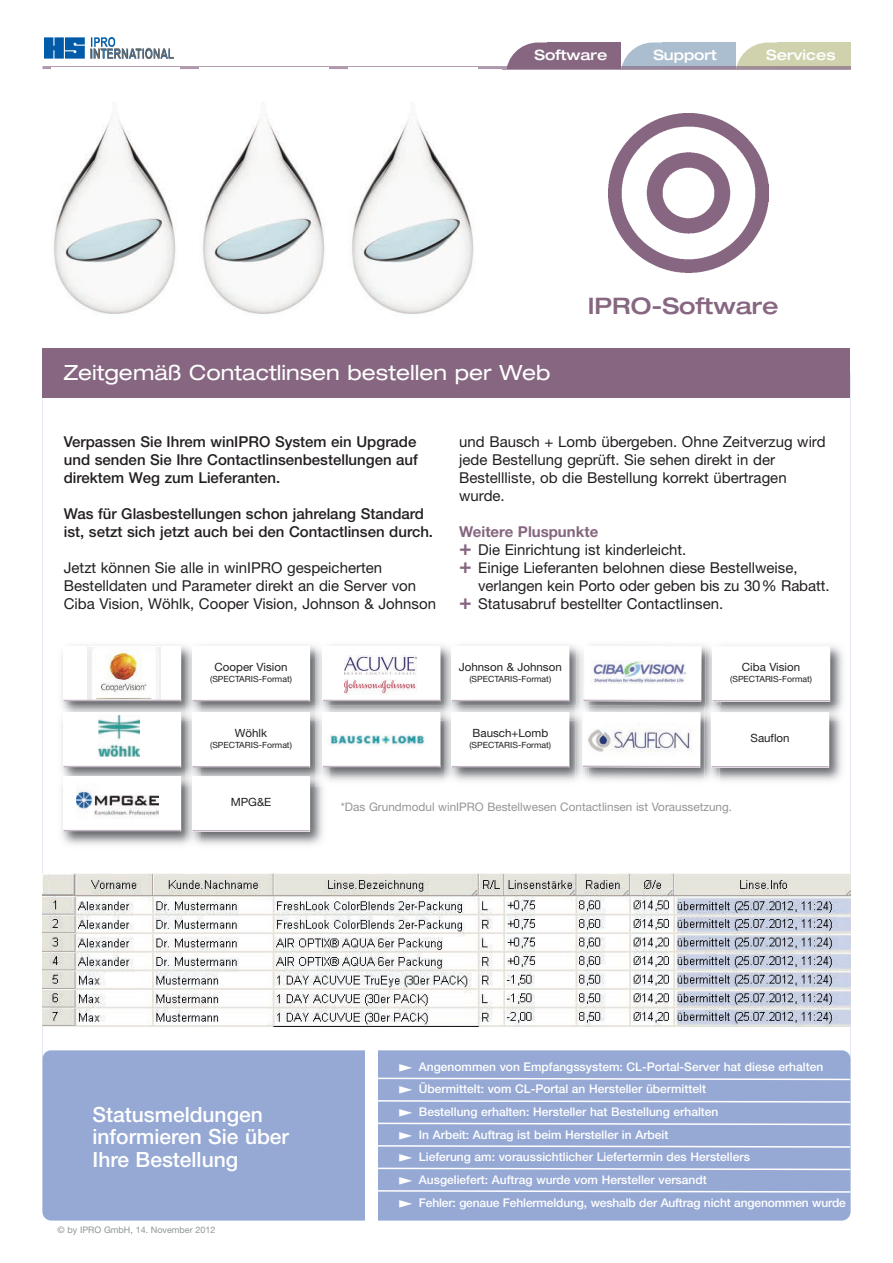
<style>
.page{position:relative;width:893px;height:1263px;background:#fff}
.page>*{position:absolute;margin:0;border:0;box-sizing:border-box;transform-origin:0 0}
.t1{font:500 expanded 22.8px "Helvetica Neue";color:#866680}
.t2{font:500 21px/22.6px "Helvetica Neue";color:#fff}
.t3{font:expanded 21px "Helvetica Neue";color:#fff}
.t4{font:15px/18px "Helvetica Neue";color:#231f20}
.t5{font:500 15px/18px "Helvetica Neue";color:#231f20;text-align:justify}
.t6{font:700 15px "Helvetica Neue";color:#866680}
.t7{font:500 expanded 14.25px "Helvetica Neue";color:#fff}
.t8{font:500 12px "Helvetica Neue";color:#fff}
.t9{font:11.7px "Helvetica Neue";color:#939598}
.t10{font:11.4px "Helvetica Neue";color:#231f20}
.t11{font:9px "Helvetica Neue";color:#8c968e}
.t12{font:8.55px "Helvetica Neue";color:#231f20}
.s1{font-weight:700;font-size:21px;color:#866680}
</style>
<div class="page">
<div style="left:43px;top:1050px;width:807px;height:170px;background:#96a9d5;border-radius:9px"></div>
<div style="left:621px;top:43px;width:100px;height:64px;background:#abbecf;border-radius:32px"></div>
<div style="left:662px;top:43px;width:74px;height:55px;background:#abbecf"></div>
<div style="left:506px;top:43px;width:101px;height:64px;background:#866680;border-radius:32px"></div>
<div style="left:547px;top:43px;width:74px;height:55px;background:#866680"></div>
<div style="left:736px;top:43px;width:100px;height:64px;background:#cfd2ad;border-radius:32px"></div>
<div style="left:777px;top:43px;width:73px;height:55px;background:#cfd2ad"></div>
<img style="left:44px;top:37px;width:105px;height:21px">
<img style="left:89px;top:48px;width:85px;height:10px">
<div style="left:502px;top:69px;width:357px;height:48px;background:#fff"></div>
<img style="left:609px;top:113px;width:159px;height:160px">
<img style="left:53px;top:116px;width:123px;height:198px">
<img style="left:202px;top:116px;width:123px;height:198px">
<img style="left:351px;top:116px;width:123px;height:198px">
<div style="left:43px;top:348px;width:807px;height:50px;background:#866680"></div>
<svg style="left:43px;top:66px;width:734px;height:3px"></svg>
<hr style="left:777px;top:66px;width:73px;height:3px;background:#9f8d93">
<hr style="left:502px;top:69px;width:348px;height:1px;background:#ae98ac">
<svg style="left:378px;top:1189px;width:473px;height:4px"></svg>
<svg style="left:378px;top:1077px;width:473px;height:4px"></svg>
<svg style="left:378px;top:1099px;width:473px;height:4px"></svg>
<svg style="left:378px;top:1122px;width:473px;height:4px"></svg>
<svg style="left:378px;top:1144px;width:473px;height:4px"></svg>
<svg style="left:378px;top:1167px;width:473px;height:4px"></svg>
<div style="left:365px;top:1042px;width:13px;height:178px;background:#fff"></div>
<img style="left:43px;top:873px;width:807px;height:153px">
<img style="left:589px;top:644px;width:132px;height:62px">
<div style="left:584px;top:646px;width:117px;height:55px;background:#fff"></div>
<img style="left:592px;top:660px;width:95px;height:23px">
<hr style="left:701px;top:647px;width:1px;height:54px;background:#fff">
<hr style="left:584px;top:700px;width:117px;height:1px;background:#c3b4c3">
<img style="left:721px;top:645px;width:122px;height:61px">
<div style="left:712px;top:647px;width:118px;height:54px;background:#fff"></div>
<hr style="left:712px;top:646px;width:118px;height:1px;background:#fff">
<hr style="left:712px;top:700px;width:118px;height:1px;background:#c3b4c3">
<img style="left:61px;top:645px;width:522px;height:61px">
<div style="left:64px;top:646px;width:117px;height:55px;background:#fff"></div>
<img style="left:87px;top:647px;width:74px;height:53px">
<hr style="left:63px;top:646px;width:1px;height:55px;background:#fff">
<hr style="left:64px;top:700px;width:117px;height:1px;background:#c3b4c3">
<div style="left:192px;top:646px;width:118px;height:55px;background:#fff"></div>
<hr style="left:192px;top:700px;width:118px;height:1px;background:#c3b4c3">
<div style="left:323px;top:646px;width:117px;height:55px;background:#fff"></div>
<img style="left:345px;top:656px;width:72px;height:38px">
<hr style="left:440px;top:646px;width:1px;height:55px;background:#fff">
<hr style="left:323px;top:700px;width:117px;height:1px;background:#c3b4c3">
<img style="left:583px;top:653px;width:6px;height:47px">
<img style="left:445px;top:645px;width:15px;height:61px">
<div style="left:452px;top:646px;width:117px;height:55px;background:#fff"></div>
<hr style="left:451px;top:646px;width:1px;height:55px;background:#fff">
<hr style="left:569px;top:646px;width:1px;height:55px;background:#fff">
<hr style="left:452px;top:700px;width:117px;height:1px;background:#c3b4c3">
<img style="left:61px;top:706px;width:124px;height:139px">
<div style="left:64px;top:712px;width:117px;height:55px;background:#fff"></div>
<img style="left:98px;top:716px;width:41px;height:40px">
<hr style="left:63px;top:712px;width:1px;height:55px;background:#fff">
<hr style="left:64px;top:766px;width:117px;height:1px;background:#c3b4c3">
<img style="left:185px;top:706px;width:260px;height:81px">
<div style="left:192px;top:712px;width:118px;height:55px;background:#fff"></div>
<hr style="left:192px;top:766px;width:118px;height:1px;background:#c3b4c3">
<svg style="left:185px;top:770px;width:15px;height:1px"></svg>
<div style="left:64px;top:776px;width:117px;height:55px;background:#fff"></div>
<img style="left:77px;top:789px;width:81px;height:30px">
<hr style="left:63px;top:776px;width:1px;height:55px;background:#fff">
<hr style="left:64px;top:830px;width:117px;height:1px;background:#c3b4c3">
<img style="left:185px;top:788px;width:138px;height:57px">
<img style="left:200px;top:787px;width:129px;height:1px">
<div style="left:192px;top:776px;width:118px;height:55px;background:#fff"></div>
<hr style="left:192px;top:830px;width:118px;height:1px;background:#c3b4c3">
<svg style="left:316px;top:706px;width:13px;height:1px"></svg>
<div style="left:323px;top:712px;width:117px;height:55px;background:#fff"></div>
<img style="left:330px;top:734px;width:95px;height:12px">
<hr style="left:440px;top:712px;width:1px;height:55px;background:#fff">
<hr style="left:323px;top:766px;width:117px;height:1px;background:#c3b4c3">
<img style="left:445px;top:721px;width:397px;height:60px">
<div style="left:452px;top:712px;width:117px;height:55px;background:#fff"></div>
<hr style="left:451px;top:712px;width:1px;height:55px;background:#fff">
<hr style="left:569px;top:712px;width:1px;height:55px;background:#fff">
<hr style="left:452px;top:766px;width:117px;height:1px;background:#c3b4c3">
<img style="left:575px;top:706px;width:14px;height:75px">
<svg style="left:576px;top:700px;width:13px;height:21px"></svg>
<div style="left:583px;top:712px;width:117px;height:56px;background:#fff"></div>
<img style="left:588px;top:729px;width:104px;height:24px">
<hr style="left:582px;top:712px;width:1px;height:55px;background:#fff">
<hr style="left:700px;top:713px;width:1px;height:54px;background:#fff">
<hr style="left:583px;top:765px;width:117px;height:2px;background:#c3b4c3">
<img style="left:720px;top:706px;width:122px;height:15px">
<img style="left:704px;top:706px;width:16px;height:75px">
<div style="left:712px;top:712px;width:117px;height:55px;background:#fff"></div>
<hr style="left:711px;top:712px;width:1px;height:55px;background:#fff">
<hr style="left:712px;top:766px;width:117px;height:1px;background:#c3b4c3">
<p class="t7" style="left:535px;top:50px;width:74px">Software</p>
<p class="t7" style="left:653px;top:50px;width:65px">Support</p>
<p class="t7" style="left:766px;top:50px;width:71px">Services</p>
<h2 class="t3" style="left:64px;top:365px;width:488px">Zeitgemäß Contactlinsen bestellen per Web</h2>
<h1 class="t1" style="left:588px;top:297px;width:192px">IPRO-Software</h1>
<p class="t5" style="left:64px;top:434px;width:356px">Verpassen Sie Ihrem winIPRO System ein Upgrade und senden Sie Ihre Contactlinsenbestellungen auf direktem Weg zum Lieferanten.</p>
<p class="t5" style="left:64px;top:506px;width:371px">Was für Glasbestellungen schon jahrelang Standard ist, setzt sich jetzt auch bei den Contactlinsen durch.</p>
<p class="t4" style="left:64px;top:560px;width:374px">Jetzt können Sie alle in winIPRO gespeicherten<br>Bestelldaten und Parameter direkt an die Server von<br>Ciba Vision, Wöhlk, Cooper Vision, Johnson &amp; Johnson</p>
<p class="t4" style="left:459px;top:434px;width:368px">und Bausch + Lomb übergeben. Ohne Zeitverzug wird jede Bestellung geprüft. Sie sehen direkt in der Bestellliste, ob die Bestellung korrekt übertragen wurde.</p>
<p class="t6" style="left:459px;top:526px;width:141px">Weitere Pluspunkte</p>
<p class="t4" style="left:459px;top:542px;width:229px"><span class="s1">+</span> Die Einrichtung ist kinderleicht.</p>
<p class="t4" style="left:459px;top:560px;width:340px"><span class="s1">+</span> Einige Lieferanten belohnen diese Bestellweise,</p>
<p class="t4" style="left:478px;top:578px;width:353px">verlangen kein Porto oder geben bis zu 30% Rabatt.</p>
<p class="t4" style="left:459px;top:596px;width:265px"><span class="s1">+</span> Statusabruf bestellter Contactlinsen.</p>
<p class="t10" style="left:215px;top:662px;width:74px">Cooper Vision</p>
<p class="t12" style="left:210px;top:676px;width:83px">(SPECTARIS-Format)</p>
<p class="t10" style="left:459px;top:662px;width:105px">Johnson &amp; Johnson</p>
<p class="t12" style="left:469px;top:676px;width:83px">(SPECTARIS-Format)</p>
<p class="t10" style="left:742px;top:662px;width:60px">Ciba Vision</p>
<p class="t12" style="left:730px;top:676px;width:83px">(SPECTARIS-Format)</p>
<p class="t10" style="left:235px;top:728px;width:34px">Wöhlk</p>
<p class="t12" style="left:210px;top:742px;width:83px">(SPECTARIS-Format)</p>
<p class="t10" style="left:473px;top:728px;width:77px">Bausch+Lomb</p>
<p class="t12" style="left:469px;top:742px;width:83px">(SPECTARIS-Format)</p>
<p class="t10" style="left:750px;top:734px;width:41px">Sauflon</p>
<p class="t10" style="left:231px;top:798px;width:42px">MPG&amp;E</p>
<p class="t9" style="left:341px;top:803px;width:393px">*Das Grundmodul winIPRO Bestellwesen Contactlinsen ist Voraussetzung.</p>
<h2 class="t2" style="left:93px;top:1105px;width:198px">Statusmeldungen informieren Sie über<br>Ihre Bestellung</h2>
<p class="t11" style="left:58px;top:1227px;width:159px">© by IPRO GmbH, 14. November 2012</p>
<p class="t8" style="left:398px;top:1062px;width:427px">◆ Angenommen von Empfangssystem: CL-Portal-Server hat diese erhalten</p>
<p class="t8" style="left:398px;top:1085px;width:310px">◆ Übermittelt: vom CL-Portal an Hersteller übermittelt</p>
<p class="t8" style="left:398px;top:1107px;width:322px">◆ Bestellung erhalten: Hersteller hat Bestellung erhalten</p>
<p class="t8" style="left:398px;top:1130px;width:272px">◆ In Arbeit: Auftrag ist beim Hersteller in Arbeit</p>
<p class="t8" style="left:398px;top:1153px;width:354px">◆ Lieferung am: voraussichtlicher Liefertermin des Herstellers</p>
<p class="t8" style="left:398px;top:1175px;width:311px">◆ Ausgeliefert: Auftrag wurde vom Hersteller versandt</p>
<p class="t8" style="left:398px;top:1198px;width:450px">◆ Fehler: genaue Fehlermeldung, weshalb der Auftrag nicht angenommen wurde</p>
</div>
